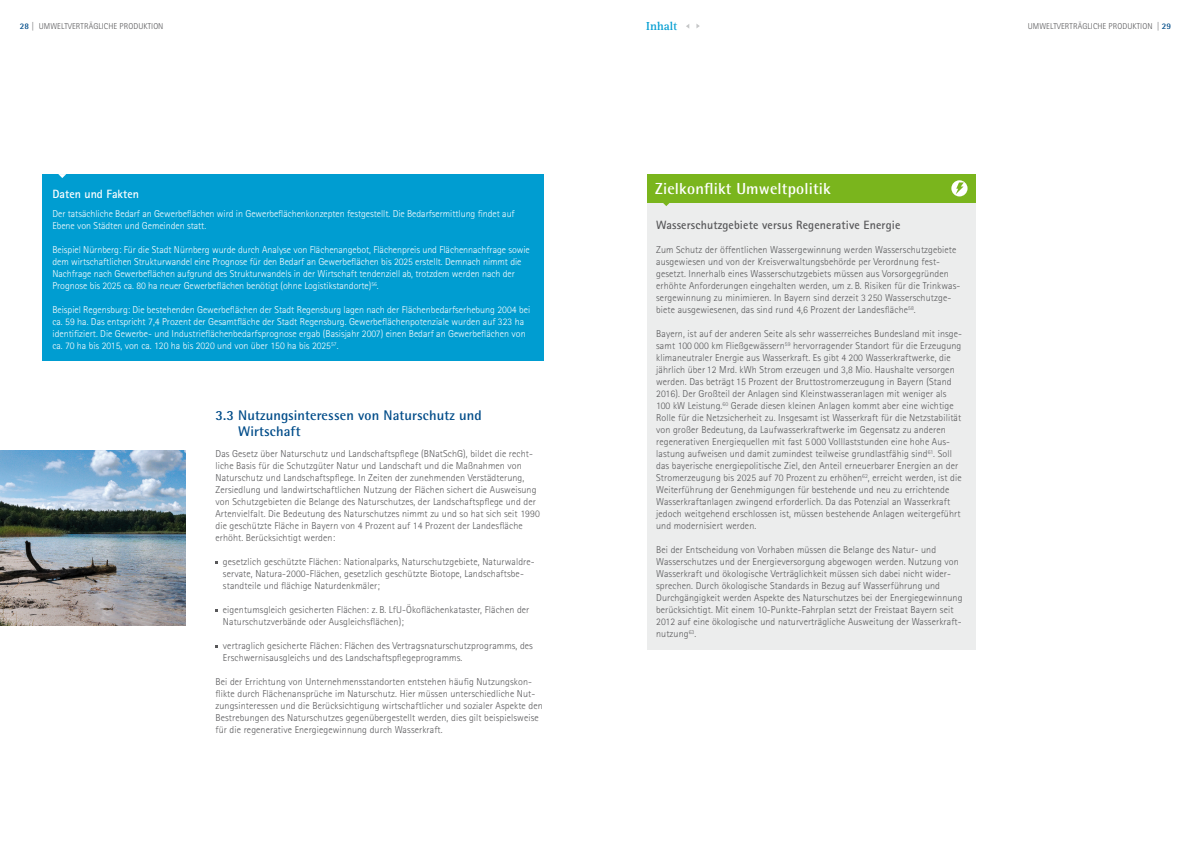
<style>
.page{position:relative;width:1191px;height:842px;background:#fff}
.page>*{position:absolute;margin:0;border:0;box-sizing:border-box;transform-origin:0 0}
.t1{font:700 16px "Agfa Rotis Semisans";letter-spacing:.01em;color:#fff}
.t2{font:700 14px/16.8px "AT Rotis Semi Sans";letter-spacing:.01em;color:#004c89}
.t3{font:700 12px "AT Rotis Sans Serif";letter-spacing:.01em;color:#58585a}
.t4{font:700 12px "AT Rotis Sans Serif";color:#fff}
.t5{font:700 12px "Agfa Rotis Serif";color:#009dd1}
.t6{font:300 10px/12px "AT Rotis Sans Serif";letter-spacing:.01em;color:#58585a}
.t7{font:300 10px/12px "AT Rotis Sans Serif";letter-spacing:-.005em;color:#fff}
.t8{font:300 8.5px "AT Rotis Sans Serif";letter-spacing:.01em;color:#58585a}
.s1{font-family:"Agfa Rotis Semisans";font-weight:700;color:#004c89}
</style>
<div class="page">
<div style="left:646px;top:189px;width:329px;height:460px;background:#eceded"></div>
<div style="left:646px;top:174px;width:329px;height:28px;background:#7ab51d"></div>
<img style="left:0;top:450px;width:185px;height:175px">
<div style="left:43px;top:174px;width:501px;height:187px;background:#009dd1"></div>
<svg style="left:951px;top:180px;width:16px;height:16px"></svg>
<svg style="left:955px;top:182px;width:8px;height:12px"></svg>
<svg style="left:58px;top:174px;width:8px;height:4px"></svg>
<svg style="left:662px;top:202px;width:8px;height:4px"></svg>
<svg style="left:696px;top:24px;width:4px;height:4px"></svg>
<p class="t5" style="left:646px;top:19px;width:32px">Inhalt</p>
<p class="t8" style="left:20px;top:21px;width:145px"><span class="s1">28</span> | UMWELTVERTRÄGLICHE PRODUKTION</p>
<p class="t8" style="left:1027px;top:21px;width:145px">UMWELTVERTRÄGLICHE PRODUKTION | <span class="s1">29</span></p>
<p class="t4" style="left:52px;top:186px;width:88px">Daten und Fakten</p>
<p class="t7" style="left:52px;top:208px;width:464px">Der tatsächliche Bedarf an Gewerbeflächen wird in Gewerbeflächenkonzepten festgestellt. Die Bedarfsermittlung findet auf<br>Ebene von Städten und Gemeinden statt.</p>
<p class="t7" style="left:52px;top:244px;width:479px">Beispiel Nürnberg: Für die Stadt Nürnberg wurde durch Analyse von Flächenangebot, Flächenpreis und Flächennachfrage sowie dem wirtschaftlichen Strukturwandel eine Prognose für den Bedarf an Gewerbeflächen bis 2025 erstellt. Demnach nimmt die Nachfrage nach Gewerbeflächen aufgrund des Strukturwandels in der Wirtschaft tendenziell ab, trotzdem werden nach der Prognose bis 2025 ca. 80 ha neuer Gewerbeflächen benötigt (ohne Logistikstandorte)<sup>56</sup>.</p>
<p class="t7" style="left:52px;top:304px;width:479px">Beispiel Regensburg: Die bestehenden Gewerbeflächen der Stadt Regensburg lagen nach der Flächenbedarfserhebung 2004 bei ca. 59 ha. Das entspricht 7,4 Prozent der Gesamtfläche der Stadt Regensburg. Gewerbeflächenpotenziale wurden auf 323 ha identifiziert. Die Gewerbe- und Industrieflächenbedarfsprognose ergab (Basisjahr 2007) einen Bedarf an Gewerbeflächen von ca. 70 ha bis 2015, von ca. 120 ha bis 2020 und von über 150 ha bis 2025<sup>57</sup>.</p>
<h2 class="t2" style="left:238px;top:406px;width:245px;text-indent:-23px">3.3 Nutzungsinteressen von Naturschutz und<br>Wirtschaft</h2>
<p class="t6" style="left:215px;top:448px;width:326px">Das Gesetz über Naturschutz und Landschaftspflege (BNatSchG), bildet die recht&shy;liche Basis für die Schutzgüter Natur und Landschaft und die Maßnahmen von Naturschutz und Landschaftspflege. In Zeiten der zunehmenden Verstädterung, Zersiedlung und landwirtschaftlichen Nutzung der Flächen sichert die Ausweisung von Schutzgebieten die Belange des Naturschutzes, der Landschaftspflege und der Artenvielfalt. Die Bedeutung des Naturschutzes nimmt zu und so hat sich seit 1990 die geschützte Fläche in Bayern von 4 Prozent auf 14 Prozent der Landesfläche erhöht. Berücksichtigt werden:</p>
<p class="t6" style="left:223px;top:556px;width:313px">gesetzlich geschützte Flächen: Nationalparks, Naturschutzgebiete, Naturwaldre&shy;servate, Natura-2000-Flächen, gesetzlich geschützte Biotope, Landschaftsbe&shy;standteile und flächige Naturdenkmäler;</p>
<p class="t6" style="left:223px;top:604px;width:308px">eigentumsgleich gesicherten Flächen: z. B. LfU-Ökoflächenkataster, Flächen der<br>Naturschutzverbände oder Ausgleichsflächen);</p>
<p class="t6" style="left:223px;top:640px;width:311px">vertraglich gesicherte Flächen: Flächen des Vertragsnaturschutzprogramms, des<br>Erschwernisausgleichs und des Landschaftspflegeprogramms.</p>
<p class="t6" style="left:215px;top:676px;width:329px">Bei der Errichtung von Unternehmensstandorten entstehen häufig Nutzungskon&shy;flikte durch Flächenansprüche im Naturschutz. Hier müssen unterschiedliche Nut&shy;zungsinteressen und die Berücksichtigung wirtschaftlicher und sozialer Aspekte den Bestrebungen des Naturschutzes gegenübergestellt werden, dies gilt beispielsweise für die regenerative Energiegewinnung durch Wasserkraft.</p>
<h1 class="t1" style="left:655px;top:179px;width:177px">Zielkonflikt Umweltpolitik</h1>
<p class="t3" style="left:656px;top:217px;width:246px">Wasserschutzgebiete versus Regenerative Energie</p>
<p class="t6" style="left:656px;top:244px;width:306px">Zum Schutz der öffentlichen Wassergewinnung werden Wasserschutzgebiete ausgewiesen und von der Kreisverwaltungsbehörde per Verordnung fest&shy;gesetzt. Innerhalb eines Wasserschutzgebiets müssen aus Vorsorgegründen erhöhte Anforderungen eingehalten werden, um z. B. Risiken für die Trinkwas&shy;sergewinnung zu minimieren. In Bayern sind derzeit 3 250 Wasserschutzge&shy;biete ausgewiesenen, das sind rund 4,6 Prozent der Landesfläche<sup>58</sup>.</p>
<p class="t6" style="left:656px;top:328px;width:307px">Bayern, ist auf der anderen Seite als sehr wasserreiches Bundesland mit insge&shy;samt 100 000 km Fließgewässern<sup>59</sup> hervorragender Standort für die Erzeugung klimaneutraler Energie aus Wasserkraft. Es gibt 4 200 Wasserkraftwerke, die jährlich über 12 Mrd. kWh Strom erzeugen und 3,8 Mio. Haushalte versorgen werden. Das beträgt 15 Prozent der Bruttostromerzeugung in Bayern (Stand 2016). Der Großteil der Anlagen sind Kleinstwasseranlagen mit weniger als 100 kW Leistung.<sup>60</sup> Gerade diesen kleinen Anlagen kommt aber eine wichtige Rolle für die Netzsicherheit zu. Insgesamt ist Wasserkraft für die Netzstabilität von großer Bedeutung, da Laufwasserkraftwerke im Gegensatz zu anderen regenerativen Energiequellen mit fast 5 000 Volllaststunden eine hohe Aus&shy;lastung aufweisen und damit zumindest teilweise grundlastfähig sind<sup>61</sup>. Soll das bayerische energiepolitische Ziel, den Anteil erneuerbarer Energien an der Stromerzeugung bis 2025 auf 70 Prozent zu erhöhen<sup>62</sup>, erreicht werden, ist die Weiterführung der Genehmigungen für bestehende und neu zu errichtende Wasserkraftanlagen zwingend erforderlich. Da das Potenzial an Wasserkraft jedoch weitgehend erschlossen ist, müssen bestehende Anlagen weitergeführt und modernisiert werden.</p>
<p class="t6" style="left:656px;top:544px;width:308px">Bei der Entscheidung von Vorhaben müssen die Belange des Natur- und Wasserschutzes und der Energieversorgung abgewogen werden. Nutzung von Wasserkraft und ökologische Verträglichkeit müssen sich dabei nicht wider&shy;sprechen. Durch ökologische Standards in Bezug auf Wasserführung und Durchgängigkeit werden Aspekte des Naturschutzes bei der Energiegewinnung berücksichtigt. Mit einem 10-Punkte-Fahrplan setzt der Freistaat Bayern seit 2012 auf eine ökologische und naturverträgliche Ausweitung der Wasserkraft&shy;nutzung<sup>63</sup>.</p>
</div>
